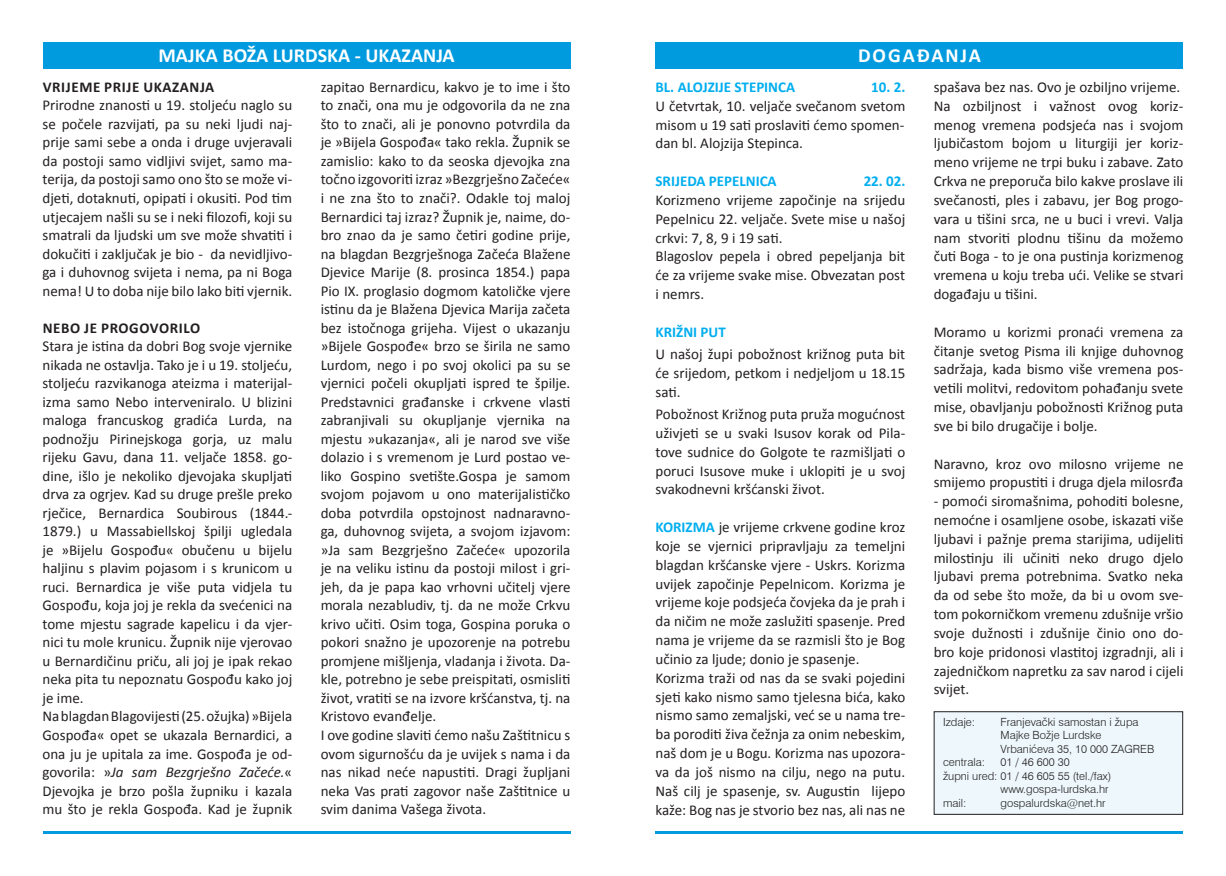
<style>
.page{position:relative;width:1226px;height:876px;background:#fff}
.page>*{position:absolute;margin:0;border:0;box-sizing:border-box;transform-origin:0 0}
.t1{font:700 20px "Calibri";color:#fff}
.t2{font:700 20px "Calibri";letter-spacing:.1em;color:#fff}
.t3{font:15px/18.5px "Calibri";color:#231f20;text-align:justify}
.t4{font:700 15px "Calibri";color:#00aeef}
.t5{font:700 15px "Calibri";letter-spacing:.04em;color:#231f20}
.t6{font:300 11.25px "Swiss 721 BT";color:#231f20}
.s1{font-weight:700;color:#00aeef}
.s2{font-style:italic}
</style>
<div class="page">
<div style="left:656px;top:43px;width:527px;height:26px;background:#009bde"></div>
<div style="left:43px;top:43px;width:527px;height:26px;background:#009bde"></div>
<hr style="left:656px;top:830px;width:527px;height:3px;background:#009bde">
<hr style="left:43px;top:830px;width:527px;height:3px;background:#009bde">
<div style="left:934px;top:711px;width:249px;height:103px;background:#edf7fc"></div>
<div style="left:934px;top:711px;width:249px;height:103px;border:1px solid #231f20"></div>
<p class="t1" style="left:158px;top:43px;width:298px">MAJKA BOŽA LURDSKA - UKAZANJA</p>
<p class="t2" style="left:858px;top:43px;width:124px">DOGAĐANJA</p>
<p class="t4" style="left:656px;top:77px;width:141px">BL. ALOJZIJE STEPINCA</p>
<p class="t4" style="left:871px;top:77px;width:36px">10. 2.</p>
<p class="t3" style="left:656px;top:96px;width:251px">U četvrtak, 10. veljače svečanom svetom</p>
<p class="t3" style="left:656px;top:115px;width:250px;line-height:18.9px">misom u 19 sati proslaviti ćemo spomen&shy;dan bl. Alojzija Stepinca.</p>
<p class="t4" style="left:656px;top:171px;width:123px">SRIJEDA PEPELNICA</p>
<p class="t4" style="left:864px;top:171px;width:43px">22. 02.</p>
<p class="t3" style="left:656px;top:190px;width:252px;line-height:18.9px">Korizmeno vrijeme započinje na srijedu Pepelnicu 22. veljače. Svete mise u našoj crkvi: 7, 8, 9 i 19 sati.</p>
<p class="t3" style="left:656px;top:247px;width:251px">Blagoslov pepela i obred pepeljanja bit</p>
<p class="t3" style="left:656px;top:266px;width:251px;line-height:18.9px">će za vrijeme svake mise. Obvezatan post i nemrs.</p>
<p class="t4" style="left:656px;top:322px;width:72px">KRIŽNI PUT</p>
<p class="t3" style="left:656px;top:344px;width:251px">U našoj župi pobožnost križnog puta bit će srijedom, petkom i nedjeljom u 18.15 sati.</p>
<p class="t3" style="left:656px;top:404px;width:252px">Pobožnost Križnog puta pruža mogućnost uživjeti se u svaki Isusov korak od Pila&shy;tove sudnice do Golgote te razmišljati o poruci Isusove muke i uklopiti je u svoj svakodnevni kršćanski život.</p>
<p class="t3" style="left:656px;top:517px;width:251px;line-height:18.9px"><span class="s1">KORIZMA</span> je vrijeme crkvene godine kroz koje se vjernici pripravljaju za temeljni blagdan kršćanske vjere - Uskrs. Korizma uvijek započinje Pepelnicom. Korizma je vrijeme koje podsjeća čovjeka da je prah i da ničim ne može zaslužiti spasenje. Pred nama je vrijeme da se razmisli što je Bog učinio za ljude; donio je spasenje.</p>
<p class="t3" style="left:656px;top:668px;width:251px;line-height:18.9px">Korizma traži od nas da se svaki pojedini sjeti kako nismo samo tjelesna bića, kako nismo samo zemaljski, već se u nama tre&shy;ba poroditi živa čežnja za onim nebeskim, naš dom je u Bogu. Korizma nas upozora&shy;va da još nismo na cilju, nego na putu.<br>Naš cilj je spasenje, sv. Augustin lijepo kaže: Bog nas je stvorio bez nas, ali nas ne</p>
<p class="t3" style="left:321px;top:78px;width:252px">zapitao Bernardicu, kakvo je to ime i što to znači, ona mu je odgovorila da ne zna što to znači, ali je ponovno potvrdila da je »Bijela Gospođa« tako rekla. Župnik se zamislio: kako to da seoska djevojka zna točno izgovoriti izraz »Bezgrješno Začeće« i ne zna što to znači?. Odakle toj maloj Bernardici taj izraz? Župnik je, naime, do&shy;bro znao da je samo četiri godine prije, na blagdan Bezgrješnoga Začeća Blažene Djevice Marije (8. prosinca 1854.) papa Pio IX. proglasio dogmom katoličke vjere istinu da je Blažena Djevica Marija začeta bez istočnoga grijeha. Vijest o ukazanju »Bijele Gospođe« brzo se širila ne samo Lurdom, nego i po svoj okolici pa su se vjernici počeli okupljati ispred te špilje.<br>Predstavnici građanske i crkvene vlasti zabranjivali su okupljanje vjernika na mjestu »ukazanja«, ali je narod sve više dolazio i s vremenom je Lurd postao ve&shy;liko Gospino svetište.Gospa je samom svojom pojavom u ono materijalističko doba potvrdila opstojnost nadnaravno&shy;ga, duhovnog svijeta, a svojom izjavom: »Ja sam Bezgrješno Začeće« upozorila je na veliku istinu da postoji milost i gri&shy;jeh, da je papa kao vrhovni učitelj vjere morala nezabludiv, tj. da ne može Crkvu krivo učiti. Osim toga, Gospina poruka o pokori snažno je upozorenje na potrebu promjene mišljenja, vladanja i života. Da&shy;kle, potrebno je sebe preispitati, osmisliti život, vratiti se na izvore kršćanstva, tj. na Kristovo evanđelje.</p>
<p class="t3" style="left:321px;top:725px;width:251px">I ove godine slaviti ćemo našu Zaštitnicu s ovom sigurnošću da je uvijek s nama i da nas nikad neće napustiti. Dragi župljani neka Vas prati zagovor naše Zaštitnice u svim danima Vašega života.</p>
<p class="t3" style="left:934px;top:78px;width:248px">spašava bez nas. Ovo je ozbiljno vrijeme.</p>
<p class="t3" style="left:934px;top:96px;width:251px;line-height:18.9px">Na ozbiljnost i važnost ovog koriz&shy;menog vremena podsjeća nas i svojom ljubičastom bojom u liturgiji jer koriz&shy;meno vrijeme ne trpi buku i zabave. Zato Crkva ne preporuča bilo kakve proslave ili svečanosti, ples i zabavu, jer Bog progo&shy;vara u tišini srca, ne u buci i vrevi. Valja nam stvoriti plodnu tišinu da možemo čuti Boga - to je ona pustinja korizmenog vremena u koju treba ući. Velike se stvari događaju u tišini.</p>
<p class="t3" style="left:934px;top:322px;width:251px">Moramo u korizmi pronaći vremena za čitanje svetog Pisma ili knjige duhovnog sadržaja, kada bismo više vremena pos&shy;vetili molitvi, redovitom pohađanju svete mise, obavljanju pobožnosti Križnog puta sve bi bilo drugačije i bolje.</p>
<p class="t3" style="left:934px;top:454px;width:251px;line-height:18.9px">Naravno, kroz ovo milosno vrijeme ne smijemo propustiti i druga djela milosrđa</p>
<p class="t3" style="left:934px;top:491px;width:251px">- pomoći siromašnima, pohoditi bolesne, nemoćne i osamljene osobe, iskazati više ljubavi i pažnje prema starijima, udijeliti milostinju ili učiniti neko drugo djelo ljubavi prema potrebnima. Svatko neka da od sebe što može, da bi u ovom sve&shy;tom pokorničkom vremenu zdušnije vršio svoje dužnosti i zdušnije činio ono do&shy;bro koje pridonosi vlastitoj izgradnji, ali i zajedničkom napretku za sav narod i cijeli svijet.</p>
<p class="t5" style="left:43px;top:77px;width:173px">VRIJEME PRIJE UKAZANJA</p>
<p class="t3" style="left:43px;top:96px;width:251px">Prirodne znanosti u 19. stoljeću naglo su se počele razvijati, pa su neki ljudi naj&shy;prije sami sebe a onda i druge uvjeravali da postoji samo vidljivi svijet, samo ma&shy;terija, da postoji samo ono što se može vi&shy;djeti, dotaknuti, opipati i okusiti. Pod tim utjecajem našli su se i neki filozofi, koji su smatrali da ljudski um sve može shvatiti i dokučiti i zaključak je bio - da nevidljivo&shy;ga i duhovnog svijeta i nema, pa ni Boga nema! U to doba nije bilo lako biti vjernik.</p>
<p class="t5" style="left:43px;top:318px;width:159px">NEBO JE PROGOVORILO</p>
<p class="t3" style="left:43px;top:337px;width:252px">Stara je istina da dobri Bog svoje vjernike nikada ne ostavlja. Tako je i u 19. stoljeću, stoljeću razvikanoga ateizma i materijal&shy;izma samo Nebo interveniralo. U blizini maloga francuskog gradića Lurda, na podnožju Pirinejskoga gorja, uz malu rijeku Gavu, dana 11. veljače 1858. go&shy;dine, išlo je nekoliko djevojaka skupljati drva za ogrjev. Kad su druge prešle preko rječice, Bernardica Soubirous (1844.- 1879.) u Massabiellskoj špilji ugledala je »Bijelu Gospođu« obučenu u bijelu haljinu s plavim pojasom i s krunicom u ruci. Bernardica je više puta vidjela tu Gospođu, koja joj je rekla da svećenici na tome mjestu sagrade kapelicu i da vjer&shy;nici tu mole krunicu. Župnik nije vjerovao u Bernardičinu priču, ali joj je ipak rekao neka pita tu nepoznatu Gospođu kako joj je ime.</p>
<p class="t3" style="left:43px;top:707px;width:251px">Na blagdan Blagovijesti (25. ožujka) »Bijela Gospođa« opet se ukazala Bernardici, a ona ju je upitala za ime. Gospođa je od&shy;govorila: »<span class="s2">Ja sam Bezgrješno Začeće.</span>« Djevojka je brzo pošla župniku i kazala mu što je rekla Gospođa. Kad je župnik</p>
<p class="t6" style="left:943px;top:714px;width:34px">Izdaje:</p>
<p class="t6" style="left:1001px;top:714px;width:139px">Franjevački samostan i župa</p>
<p class="t6" style="left:1001px;top:728px;width:103px">Majke Božje Lurdske</p>
<p class="t6" style="left:1001px;top:741px;width:155px">Vrbanićeva 35, 10 000 ZAGREB</p>
<p class="t6" style="left:943px;top:755px;width:43px">centrala:</p>
<p class="t6" style="left:1001px;top:755px;width:71px">01 / 46 600 30</p>
<p class="t6" style="left:943px;top:768px;width:170px">župni ured: 01 / 46 605 55 (tel./fax)</p>
<p class="t6" style="left:1001px;top:782px;width:110px">www.gospa-lurdska.hr</p>
<p class="t6" style="left:943px;top:795px;width:25px">mail:</p>
<p class="t6" style="left:1001px;top:795px;width:107px">gospalurdska@net.hr</p>
</div>
